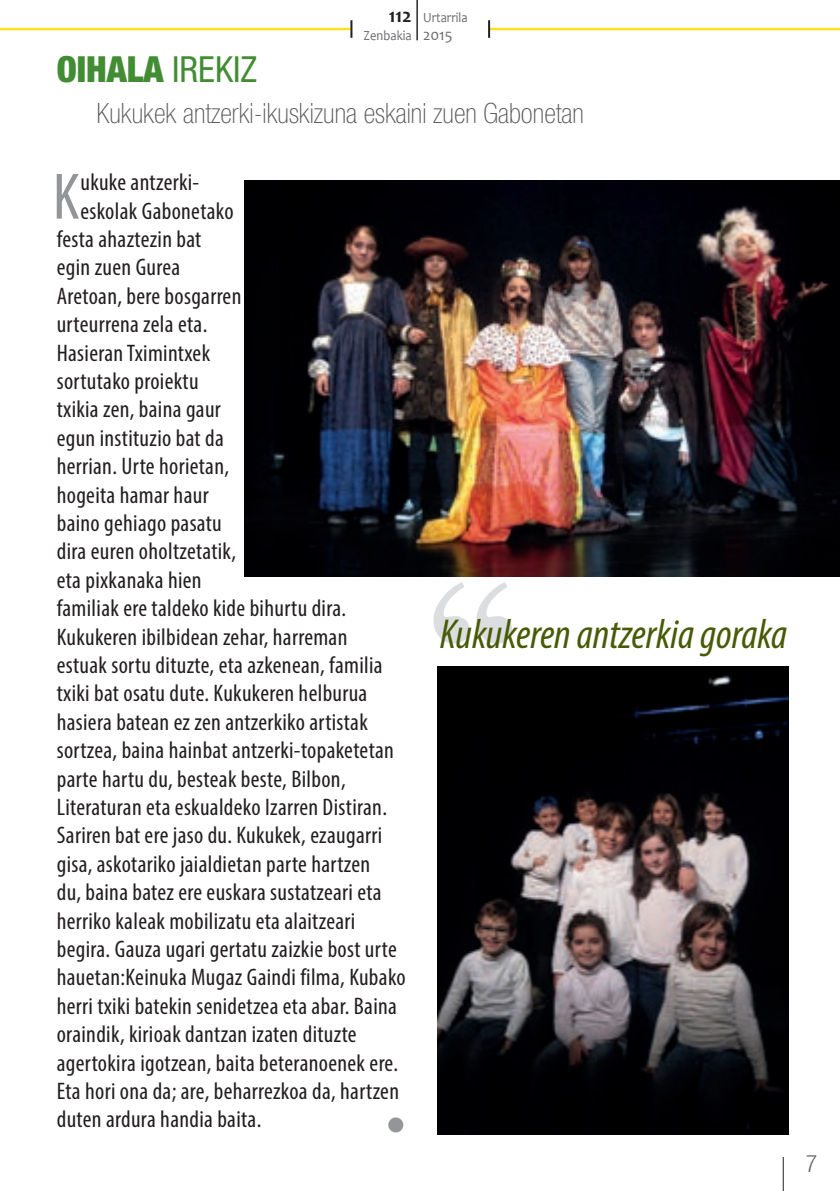
<style>
.page{position:relative;width:840px;height:1191px;background:#fff}
.page>*{position:absolute;margin:0;border:0;box-sizing:border-box;transform-origin:0 0}
.t1{font:condensed 66.2px "Myriad Pro";color:#939598}
.t2{font:italic condensed 42px "Myriad Pro";color:#475b06}
.t3{font:300 condensed 40px "Helvetica";color:#939598}
.t4{font:900 condensed 36px "Helvetica Neue LT Std";color:#428d33}
.t5{font:100 condensed 28px "Helvetica Neue";color:#57585a}
.t6{font:condensed 24px "Myriad Pro";letter-spacing:.015em;color:#231f20}
.t7{font:300 condensed 24px "Helvetica Neue";color:#6c6d70}
.t8{font:700 20px "Candara";color:#231f20}
.t9{font:16px "Candara";color:#6c6d70}
.t10{font:14px "Candara";color:#6c6d70;scale:.9 1}
.s1{font-weight:400}
</style>
<div class="page">
<hr style="left:0;top:28px;width:839px;height:2px;background:#ffe11b">
<div style="left:352px;top:19px;width:136px;height:18px;background:#fff"></div>
<svg style="left:350px;top:20px;width:2px;height:18px"></svg>
<svg style="left:488px;top:20px;width:2px;height:18px"></svg>
<hr style="left:782px;top:1157px;width:1px;height:34px;background:#231f20">
<hr style="left:416px;top:0;width:1px;height:40px;background:#231f20">
<img style="left:244px;top:180px;width:595px;height:396px">
<img style="left:437px;top:666px;width:351px;height:468px">
<img style="left:433px;top:582px;width:79px;height:62px">
<p class="t8" style="left:388px;top:3px;width:24px">112</p>
<p class="t10" style="left:363px;top:26px;width:55px">Zenbakia</p>
<p class="t10" style="left:423px;top:9px;width:51px">Urtarrila</p>
<p class="t9" style="left:423px;top:25px;width:31px">2015</p>
<h3 class="t4" style="left:57px;top:47px;width:200px">OIHALA <span class="s1">IREKIZ</span></h3>
<p class="t5" style="left:96px;top:97px;width:488px">Kukukek antzerki-ikuskizuna eskaini zuen Gabonetan</p>
<h1 class="t1" style="left:53px;top:157px;width:28px">K</h1>
<p class="t6" style="left:80px;top:168px;width:120px">ukuke antzerki-</p>
<p class="t6" style="left:80px;top:196px;width:154px">eskolak Gabonetako</p>
<p class="t6" style="left:57px;top:224px;width:146px">festa ahaztezin bat</p>
<p class="t6" style="left:57px;top:253px;width:125px">egin zuen Gurea</p>
<p class="t6" style="left:57px;top:281px;width:186px">Aretoan, bere bosgarren</p>
<p class="t6" style="left:57px;top:310px;width:152px">urteurrena zela eta.</p>
<p class="t6" style="left:57px;top:338px;width:155px">Hasieran Tximintxek</p>
<p class="t6" style="left:57px;top:366px;width:143px">sortutako proiektu</p>
<p class="t6" style="left:57px;top:395px;width:165px">txikia zen, baina gaur</p>
<p class="t6" style="left:57px;top:423px;width:168px">egun instituzio bat da</p>
<p class="t6" style="left:57px;top:452px;width:174px">herrian. Urte horietan,</p>
<p class="t6" style="left:57px;top:480px;width:153px">hogeita hamar haur</p>
<p class="t6" style="left:57px;top:508px;width:166px">baino gehiago pasatu</p>
<p class="t6" style="left:57px;top:537px;width:181px">dira euren oholtzetatik,</p>
<p class="t6" style="left:57px;top:565px;width:146px">eta pixkanaka hien</p>
<p class="t6" style="left:57px;top:594px;width:291px">familiak ere taldeko kide bihurtu dira.</p>
<p class="t6" style="left:57px;top:622px;width:292px">Kukukeren ibilbidean zehar, harreman</p>
<p class="t6" style="left:57px;top:650px;width:327px">estuak sortu dituzte, eta azkenean, familia</p>
<p class="t6" style="left:57px;top:679px;width:312px">txiki bat osatu dute. Kukukeren helburua</p>
<p class="t6" style="left:57px;top:707px;width:312px">hasiera batean ez zen antzerkiko artistak</p>
<p class="t6" style="left:57px;top:736px;width:338px">sortzea, baina hainbat antzerki-topaketetan</p>
<p class="t6" style="left:57px;top:764px;width:290px">parte hartu du, besteak beste, Bilbon,</p>
<p class="t6" style="left:57px;top:792px;width:331px">Literaturan eta eskualdeko Izarren Distiran.</p>
<p class="t6" style="left:57px;top:821px;width:327px">Sariren bat ere jaso du. Kukukek, ezaugarri</p>
<p class="t6" style="left:57px;top:849px;width:315px">gisa, askotariko jaialdietan parte hartzen</p>
<p class="t6" style="left:57px;top:877px;width:326px">du, baina batez ere euskara sustatzeari eta</p>
<p class="t6" style="left:57px;top:906px;width:300px">herriko kaleak mobilizatu eta alaitzeari</p>
<p class="t6" style="left:57px;top:934px;width:341px">begira. Gauza ugari gertatu zaizkie bost urte</p>
<p class="t6" style="left:57px;top:963px;width:350px">hauetan:Keinuka Mugaz Gaindi filma, Kubako</p>
<p class="t6" style="left:57px;top:991px;width:341px">herri txiki batekin senidetzea eta abar. Baina</p>
<p class="t6" style="left:57px;top:1019px;width:301px">oraindik, kirioak dantzan izaten dituzte</p>
<p class="t6" style="left:57px;top:1048px;width:342px">agertokira igotzean, baita beteranoenek ere.</p>
<p class="t6" style="left:57px;top:1076px;width:343px">Eta hori ona da; are, beharrezkoa da, hartzen</p>
<p class="t6" style="left:57px;top:1105px;width:206px">duten ardura handia baita.</p>
<h3 class="t3" style="left:383px;top:1102px;width:26px">•</h3>
<h2 class="t2" style="left:439px;top:608px;width:348px">Kukukeren antzerkia goraka</h2>
<p class="t7" style="left:805px;top:1150px;width:13px">7</p>
</div>
